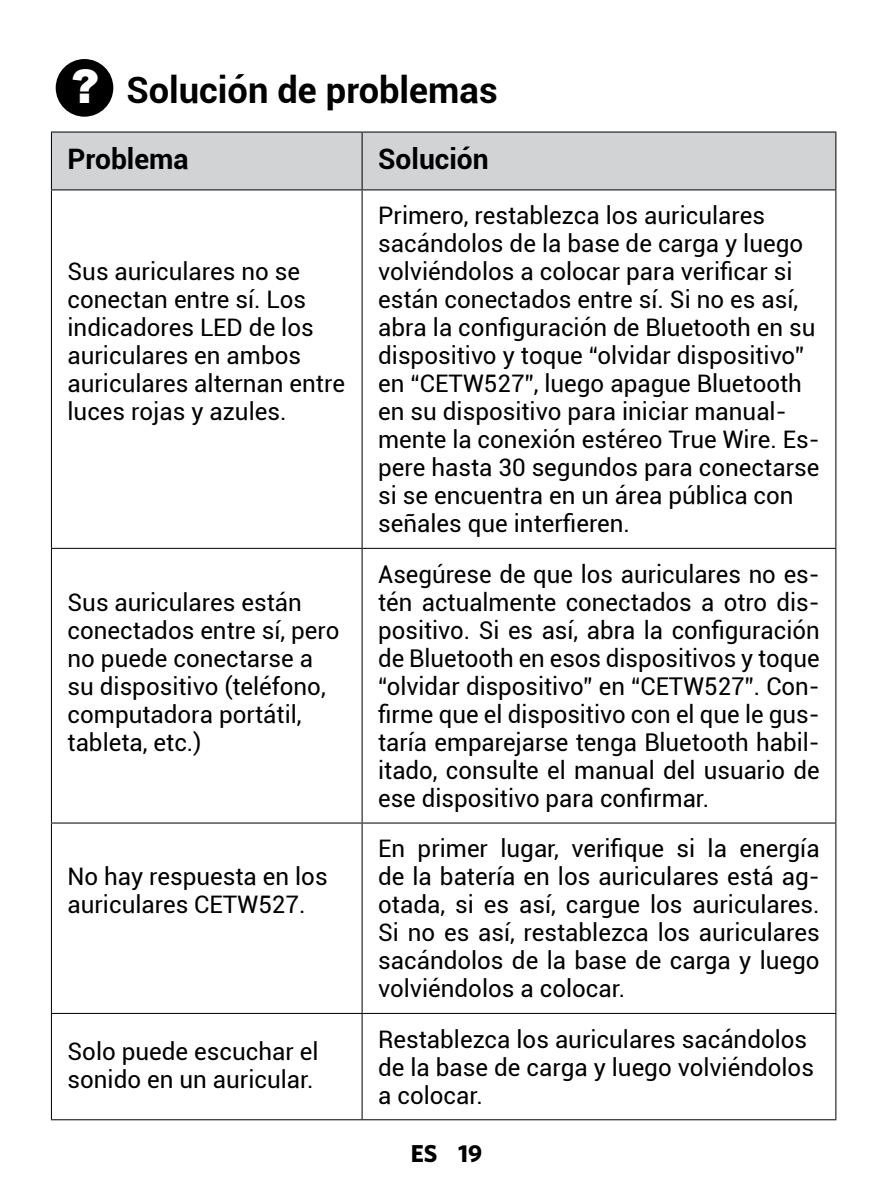
<style>
.page{position:relative;width:893px;height:1191px;background:#fff}
.page>*{position:absolute;margin:0;border:0;box-sizing:border-box;transform-origin:0 0}
.t1{font:900 46.2px "Arial";color:#fff}
.t2{font:700 36.4px "Roboto";color:#000}
.t3{font:700 28.35px "Roboto";color:#000}
.t4{font:24.5px/28px "Roboto";color:#000;text-align:justify}
.t5{font:700 24.5px "Whitney";color:#000}
.t6{font:24.15px/28px "Roboto";color:#000}
</style>
<div class="page">
<div style="left:52px;top:133px;width:783px;height:56px;background:#d1d3d4"></div>
<hr style="left:362px;top:131px;width:474px;height:2px;background:#000">
<hr style="left:835px;top:132px;width:1px;height:57px;background:#000">
<hr style="left:362px;top:189px;width:474px;height:1px;background:#000">
<hr style="left:835px;top:190px;width:1px;height:358px;background:#000">
<hr style="left:362px;top:548px;width:474px;height:1px;background:#000">
<hr style="left:835px;top:549px;width:1px;height:273px;background:#000">
<hr style="left:362px;top:822px;width:474px;height:1px;background:#000">
<hr style="left:835px;top:823px;width:1px;height:190px;background:#000">
<hr style="left:362px;top:1012px;width:474px;height:2px;background:#000">
<hr style="left:835px;top:1014px;width:1px;height:105px;background:#000">
<hr style="left:362px;top:1119px;width:474px;height:1px;background:#000">
<hr style="left:51px;top:131px;width:311px;height:2px;background:#000">
<hr style="left:51px;top:132px;width:1px;height:57px;background:#000">
<hr style="left:361px;top:132px;width:2px;height:57px;background:#000">
<hr style="left:51px;top:189px;width:311px;height:1px;background:#000">
<hr style="left:51px;top:190px;width:1px;height:358px;background:#000">
<hr style="left:361px;top:190px;width:2px;height:358px;background:#000">
<hr style="left:51px;top:548px;width:311px;height:1px;background:#000">
<hr style="left:51px;top:549px;width:1px;height:273px;background:#000">
<hr style="left:361px;top:549px;width:2px;height:273px;background:#000">
<hr style="left:51px;top:822px;width:311px;height:1px;background:#000">
<hr style="left:51px;top:823px;width:1px;height:190px;background:#000">
<hr style="left:361px;top:823px;width:2px;height:190px;background:#000">
<hr style="left:51px;top:1012px;width:311px;height:2px;background:#000">
<hr style="left:51px;top:1014px;width:1px;height:105px;background:#000">
<hr style="left:361px;top:1014px;width:2px;height:105px;background:#000">
<hr style="left:51px;top:1119px;width:311px;height:1px;background:#000">
<div style="left:56px;top:59px;width:57px;height:58px;background:#000;border-radius:50%"></div>
<p class="t1" style="left:71px;top:53px;width:30px">?</p>
<p class="t2" style="left:126px;top:64px;width:373px">Solución de problemas</p>
<p class="t3" style="left:68px;top:139px;width:123px">Problema</p>
<p class="t3" style="left:378px;top:139px;width:112px">Solución</p>
<p class="t6" style="left:68px;top:257px;width:279px">Sus auriculares no se conectan entre sí. Los indicadores LED de los auriculares en ambos auriculares alternan entre luces rojas y azules.</p>
<p class="t6" style="left:68px;top:587px;width:273px">Sus auriculares están conectados entre sí, pero no puede conectarse a su dispositivo (teléfono, computadora portátil, tableta, etc.)</p>
<p class="t6" style="left:68px;top:861px;width:262px">No hay respuesta en los auriculares CETW527.</p>
<p class="t6" style="left:378px;top:201px;width:443px">Primero, restablezca los auriculares sacándolos de la base de carga y luego volviéndolos a colocar para verificar si están conectados entre sí. Si no es así, abra la configuración de Bluetooth en su dispositivo y toque “olvidar dispositivo” en “CETW527”, luego apague Bluetooth en su dispositivo para iniciar manual&shy;mente la conexión estéreo True Wire. Es&shy;pere hasta 30 segundos para conectarse si se encuentra en un área pública con señales que interfieren.</p>
<p class="t4" style="left:378px;top:559px;width:443px">Asegúrese de que los auriculares no es&shy;tén actualmente conectados a otro dis&shy;positivo. Si es así, abra la configuración de Bluetooth en esos dispositivos y toque “olvidar dispositivo” en “CETW527”. Con&shy;firme que el dispositivo con el que le gus&shy;taría emparejarse tenga Bluetooth habil&shy;itado, consulte el manual del usuario de ese dispositivo para confirmar.</p>
<p class="t6" style="left:378px;top:833px;width:443px;text-align:justify">En primer lugar, verifique si la energía de la batería en los auriculares está ag&shy;otada, si es así, cargue los auriculares.<br>Si no es así, restablezca los auriculares sacándolos de la base de carga y luego volviéndolos a colocar.</p>
<p class="t6" style="left:68px;top:1036px;width:253px">Solo puede escuchar el sonido en un auricular.</p>
<p class="t6" style="left:378px;top:1024px;width:437px">Restablezca los auriculares sacándolos de la base de carga y luego volviéndolos a colocar.</p>
<p class="t5" style="left:411px;top:1136px;width:73px">ES 19</p>
</div>
